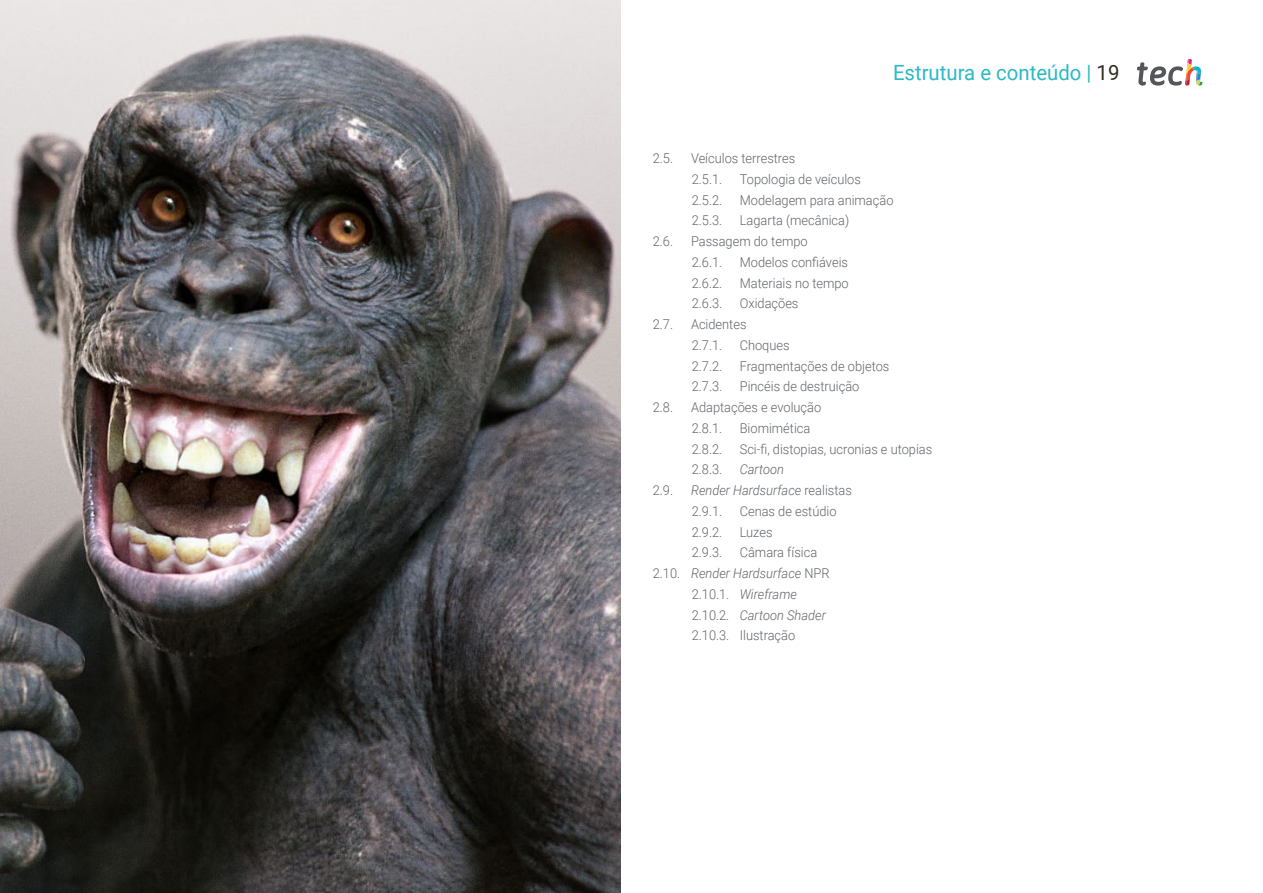
<style>
.page{position:relative;width:1263px;height:893px;background:#fff}
.page>*{position:absolute;margin:0;border:0;box-sizing:border-box;transform-origin:0 0}
.t1{font:21px "Roboto";color:#2db8c5}
.t2{font:300 13.5px/20.7px "Roboto";color:#61646a;scale:.95 1}
.t3{font:italic 300 13.5px/20.7px "Roboto";color:#61646a;scale:.95 1}
.s1{color:#312e20}
.s2{font-style:normal}
</style>
<div class="page">
<svg style="left:1137px;top:59px;width:65px;height:27px"></svg>
<img style="left:0;top:0;width:621px;height:893px">
<p class="t2" style="left:653px;top:148px;width:23px">2.5.</p>
<p class="t2" style="left:691px;top:148px;width:111px">Veículos terrestres<br>2.5.1.</p>
<p class="t2" style="left:740px;top:168px;width:129px">Topologia de veículos</p>
<h1 class="t1" style="left:893px;top:57px;width:228px">Estrutura e conteúdo | <span class="s1">19</span></h1>
<p class="t2" style="left:692px;top:189px;width:34px">2.5.2.</p>
<p class="t2" style="left:740px;top:189px;width:163px">Modelagem para animação</p>
<p class="t2" style="left:692px;top:210px;width:34px">2.5.3.</p>
<p class="t2" style="left:740px;top:210px;width:117px">Lagarta (mecânica)</p>
<p class="t2" style="left:653px;top:231px;width:23px">2.6.</p>
<p class="t2" style="left:691px;top:231px;width:124px">Passagem do tempo<br>2.6.1.</p>
<p class="t2" style="left:740px;top:251px;width:115px">Modelos confiáveis</p>
<p class="t2" style="left:692px;top:272px;width:34px">2.6.2.</p>
<p class="t2" style="left:740px;top:272px;width:116px">Materiais no tempo</p>
<p class="t2" style="left:692px;top:293px;width:34px">2.6.3.</p>
<p class="t2" style="left:740px;top:293px;width:63px">Oxidações</p>
<p class="t2" style="left:653px;top:314px;width:23px">2.7.</p>
<p class="t2" style="left:691px;top:314px;width:60px">Acidentes<br>2.7.1.</p>
<p class="t2" style="left:740px;top:334px;width:54px">Choques</p>
<p class="t2" style="left:692px;top:355px;width:34px">2.7.2.</p>
<p class="t2" style="left:740px;top:355px;width:159px">Fragmentações de objetos</p>
<p class="t2" style="left:692px;top:376px;width:34px">2.7.3.</p>
<p class="t2" style="left:740px;top:376px;width:127px">Pincéis de destruição</p>
<p class="t2" style="left:653px;top:397px;width:23px">2.8.</p>
<p class="t2" style="left:691px;top:397px;width:139px">Adaptações e evolução<br>2.8.1.</p>
<p class="t2" style="left:740px;top:417px;width:76px">Biomimética</p>
<p class="t2" style="left:692px;top:438px;width:34px">2.8.2.</p>
<p class="t2" style="left:740px;top:438px;width:204px">Sci-fi, distopias, ucronias e utopias</p>
<p class="t2" style="left:692px;top:459px;width:34px">2.8.3.</p>
<p class="t3" style="left:740px;top:459px;width:48px">Cartoon</p>
<p class="t2" style="left:653px;top:480px;width:23px">2.9.</p>
<p class="t3" style="left:691px;top:480px;width:171px">Render Hardsurface <span class="s2">realistas<br>2.9.1.</span></p>
<p class="t2" style="left:740px;top:500px;width:103px">Cenas de estúdio</p>
<p class="t2" style="left:692px;top:521px;width:34px">2.9.2.</p>
<p class="t2" style="left:740px;top:521px;width:36px">Luzes</p>
<p class="t2" style="left:692px;top:542px;width:34px">2.9.3.</p>
<p class="t2" style="left:740px;top:542px;width:83px">Câmara física</p>
<p class="t3" style="left:653px;top:563px;width:188px"><span class="s2">2.10.</span> Render Hardsurface <span class="s2">NPR</span></p>
<p class="t3" style="left:692px;top:583px;width:112px"><span class="s2">2.10.1.</span> Wireframe</p>
<p class="t3" style="left:692px;top:604px;width:143px"><span class="s2">2.10.2.</span> Cartoon Shader</p>
<p class="t2" style="left:692px;top:625px;width:110px">2.10.3. Ilustração</p>
</div>
